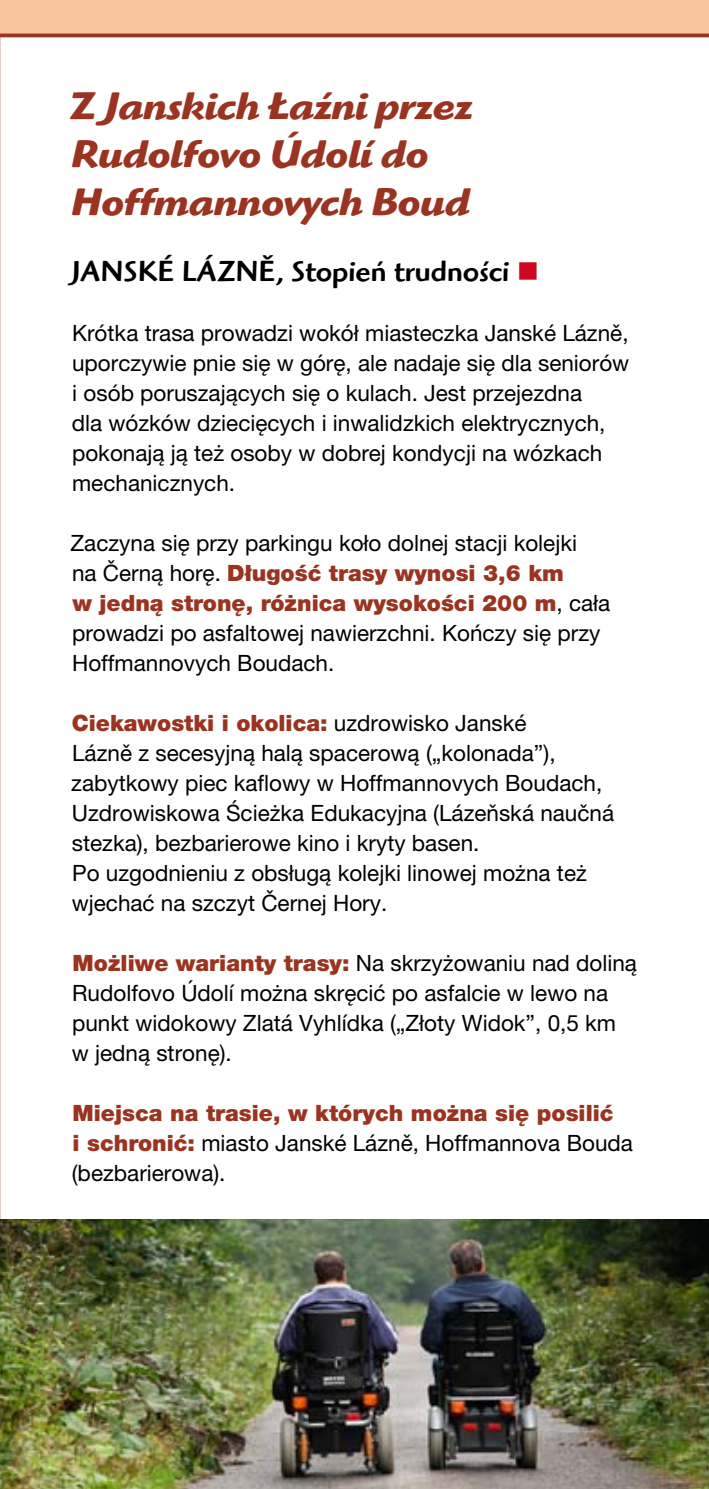
<style>
.page{position:relative;width:709px;height:1489px;background:#fff}
.page>*{position:absolute;margin:0;border:0;box-sizing:border-box;transform-origin:0 0}
.t1{font:italic 700 40px/48px "Highlander Itc TOT";color:#9a3420}
.t2{font:500 30px "Highlander Itc TOT";letter-spacing:.005em;color:#000}
.t3{font:22.5px/30px "Helvetica Neue LT Pro";color:#000}
.t4{font:900 22.5px/30px "Helvetica Neue LT Pro";color:#9a3420}
.s1{color:#cd071e}
.s2{font-weight:900;color:#9a3420}
.s3{font-weight:400;color:#000}
</style>
<div class="page">
<img style="left:0;top:1219px;width:709px;height:269px">
<div style="left:0;top:0;width:709px;height:35px;background:#f9c39c"></div>
<hr style="left:0;top:34px;width:709px;height:3px;background:#9a3420">
<h1 class="t1" style="left:70px;top:83px;width:404px">Z Janskich Łaźni przez<br>Rudolfovo Údolí do<br>Hoffmannovych Boud</h1>
<h2 class="t2" style="left:71px;top:254px;width:469px">Janské Lázně, Stopień trudności <span class="s1">■</span></h2>
<p class="t3" style="left:72px;top:318px;width:559px">Krótka trasa prowadzi wokół miasteczka Janské Lázně, uporczywie pnie się w górę, ale nadaje się dla seniorów i osób poruszających się o kulach. Jest przejezdna<br>dla wózków dziecięcych i inwalidzkich elektrycznych, pokonają ją też osoby w dobrej kondycji na wózkach mechanicznych.</p>
<p class="t3" style="left:71px;top:528px;width:541px">Zaczyna się przy parkingu koło dolnej stacji kolejki<br>na Černą horę. <span class="s2">Długość trasy wynosi 3,6 km<br>w jedną stronę, różnica wysokości 200 m</span>, cała prowadzi po asfaltowej nawierzchni. Kończy się przy Hoffmannovych Boudach.</p>
<p class="t3" style="left:71px;top:708px;width:544px"><span class="s2">Ciekawostki i okolica:</span> uzdrowisko Janské<br>Lázně z secesyjną halą spacerową („kolonada”), zabytkowy piec kaflowy w Hoffmannovych Boudach, Uzdrowiskowa Ścieżka Edukacyjna (Lázeňská naučná stezka), bezbarierowe kino i kryty basen.<br>Po uzgodnieniu z obsługą kolejki linowej można też wjechać na szczyt Černej Hory.</p>
<p class="t3" style="left:72px;top:947px;width:566px"><span class="s2">Możliwe warianty trasy:</span> Na skrzyżowaniu nad doliną Rudolfovo Údolí można skręcić po asfalcie w lewo na punkt widokowy Zlatá Vyhlídka („Złoty Widok”, 0,5 km w jedną stronę).</p>
<p class="t4" style="left:72px;top:1098px;width:562px">Miejsca na trasie, w których można się posilić<br>i schronić: <span class="s3">miasto Janské Lázně, Hoffmannova Bouda (bezbarierowa).</span></p>
</div>
